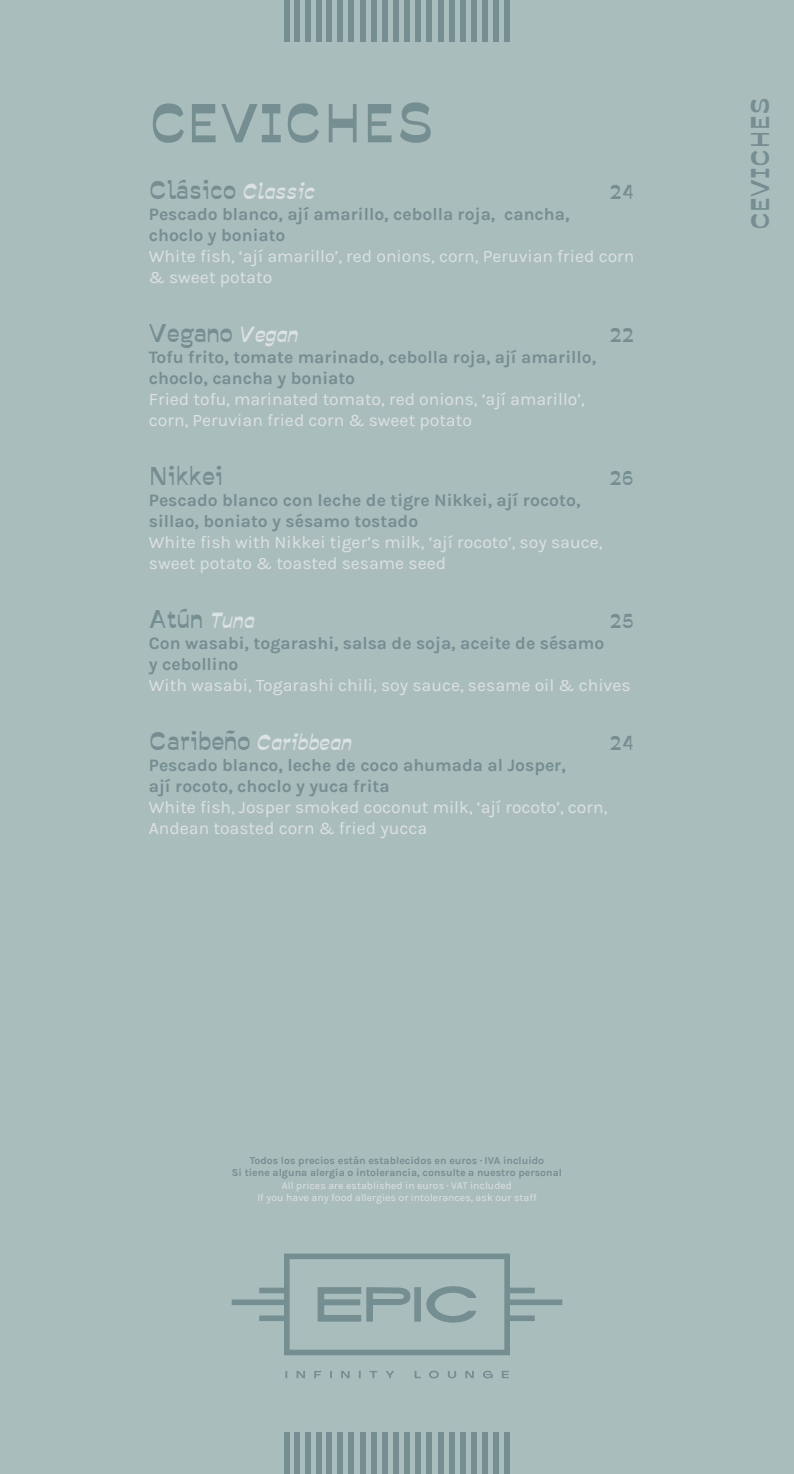
<style>
.page{position:relative;width:794px;height:1474px;background:#fff}
.page>*{position:absolute;margin:0;border:0;box-sizing:border-box;transform-origin:0 0}
.t1{font:52.5px "Savate";color:#758e91}
.t2{font:24.5px "Savate";color:#758e91}
.t3{font:21px "Savate Italique";color:#dce1e2}
.t4{font:19.25px "Savate";color:#758e91}
.t5{font:17.5px/21px "Karla";color:#dce1e2}
.t6{font:700 17.5px/21px "Karla";color:#758e91}
.t7{font:700 10.5px/12.6px "Karla";color:#758e91;text-align:center}
.s1{font-family:"Savate Italique";font-size:21px;color:#dce1e2}
.s2{font-family:"Savate";font-size:24.5px;color:#758e91}
.s3{font-family:"Kefa"}
.s4{font-weight:400;color:#dce1e2}
.s5{font-family:"Kefa";font-weight:400;color:#dce1e2}
</style>
<div class="page">
<div style="left:0;top:0;width:794px;height:1473px;background:#aabdbd"></div>
<svg style="left:232px;top:1253px;width:330px;height:125px"></svg>
<div style="left:504px;top:1431px;width:6px;height:42px;background:#758e91"></div>
<div style="left:493px;top:1431px;width:6px;height:42px;background:#758e91"></div>
<div style="left:482px;top:1431px;width:6px;height:42px;background:#758e91"></div>
<div style="left:471px;top:1431px;width:6px;height:42px;background:#758e91"></div>
<div style="left:460px;top:1431px;width:5px;height:42px;background:#758e91"></div>
<div style="left:449px;top:1431px;width:5px;height:42px;background:#758e91"></div>
<div style="left:382px;top:1431px;width:5px;height:42px;background:#758e91"></div>
<div style="left:438px;top:1431px;width:5px;height:42px;background:#758e91"></div>
<div style="left:371px;top:1431px;width:5px;height:42px;background:#758e91"></div>
<div style="left:426px;top:1431px;width:6px;height:42px;background:#758e91"></div>
<div style="left:360px;top:1431px;width:5px;height:42px;background:#758e91"></div>
<div style="left:415px;top:1431px;width:6px;height:42px;background:#758e91"></div>
<div style="left:348px;top:1431px;width:6px;height:42px;background:#758e91"></div>
<div style="left:316px;top:1431px;width:6px;height:42px;background:#758e91"></div>
<div style="left:404px;top:1431px;width:6px;height:42px;background:#758e91"></div>
<div style="left:337px;top:1431px;width:6px;height:42px;background:#758e91"></div>
<div style="left:305px;top:1431px;width:6px;height:42px;background:#758e91"></div>
<div style="left:393px;top:1431px;width:6px;height:42px;background:#758e91"></div>
<div style="left:326px;top:1431px;width:6px;height:42px;background:#758e91"></div>
<div style="left:294px;top:1431px;width:5px;height:42px;background:#758e91"></div>
<div style="left:284px;top:1431px;width:5px;height:42px;background:#758e91"></div>
<div style="left:504px;top:0;width:6px;height:42px;background:#758e91"></div>
<div style="left:493px;top:0;width:6px;height:42px;background:#758e91"></div>
<div style="left:482px;top:0;width:6px;height:42px;background:#758e91"></div>
<div style="left:471px;top:0;width:6px;height:42px;background:#758e91"></div>
<div style="left:460px;top:0;width:5px;height:42px;background:#758e91"></div>
<div style="left:449px;top:0;width:5px;height:42px;background:#758e91"></div>
<div style="left:382px;top:0;width:5px;height:42px;background:#758e91"></div>
<div style="left:438px;top:0;width:5px;height:42px;background:#758e91"></div>
<div style="left:371px;top:0;width:5px;height:42px;background:#758e91"></div>
<div style="left:426px;top:0;width:6px;height:42px;background:#758e91"></div>
<div style="left:360px;top:0;width:5px;height:42px;background:#758e91"></div>
<div style="left:415px;top:0;width:6px;height:42px;background:#758e91"></div>
<div style="left:348px;top:0;width:6px;height:42px;background:#758e91"></div>
<div style="left:316px;top:0;width:6px;height:42px;background:#758e91"></div>
<div style="left:404px;top:0;width:6px;height:42px;background:#758e91"></div>
<div style="left:337px;top:0;width:6px;height:42px;background:#758e91"></div>
<div style="left:305px;top:0;width:6px;height:42px;background:#758e91"></div>
<div style="left:393px;top:0;width:6px;height:42px;background:#758e91"></div>
<div style="left:326px;top:0;width:6px;height:42px;background:#758e91"></div>
<div style="left:294px;top:0;width:5px;height:42px;background:#758e91"></div>
<div style="left:284px;top:0;width:5px;height:42px;background:#758e91"></div>
<h1 class="t1" style="left:149px;top:90px;width:287px">CEVICHES</h1>
<h2 class="t2" style="left:149px;top:175px;width:167px">Clásico <span class="s1">Classic</span></h2>
<p class="t4" style="left:609px;top:180px;width:26px">24</p>
<p class="t6" style="left:149px;top:204px;width:422px">Pescado blanco, ají amarillo, cebolla roja, cancha, choclo y boniato</p>
<p class="t5" style="left:149px;top:246px;width:487px">White fish, ‘ají amarillo’, red onions, corn, Peruvian fried corn &amp; sweet potato</p>
<h2 class="t2" style="left:149px;top:317px;width:150px">Vegano <span class="s1">Vegan</span></h2>
<p class="t4" style="left:609px;top:323px;width:26px">22</p>
<p class="t6" style="left:149px;top:347px;width:449px">Tofu frito, tomate marinado, cebolla roja, ají amarillo, choclo, cancha y boniato</p>
<p class="t5" style="left:149px;top:389px;width:437px">Fried tofu, marinated tomato, red onions, ‘ají amarillo’, corn, Peruvian fried corn &amp; sweet potato</p>
<h2 class="t2" style="left:149px;top:460px;width:76px">Nikkei</h2>
<p class="t4" style="left:609px;top:466px;width:26px">26</p>
<p class="t6" style="left:149px;top:489px;width:433px">Pescado blanco con leche de tigre Nikkei, ají rocoto, sillao, boniato y sésamo tostado</p>
<p class="t5" style="left:149px;top:532px;width:455px">White fish with Nikkei tiger’s milk, ‘ají rocoto’, soy sauce, sweet potato &amp; toasted sesame seed</p>
<h2 class="t2" style="left:149px;top:603px;width:106px">Atún <span class="s1">Tuna</span></h2>
<p class="t4" style="left:609px;top:608px;width:26px">25</p>
<p class="t6" style="left:149px;top:632px;width:457px">Con wasabi, togarashi, salsa de soja, aceite de sésamo y cebollino</p>
<p class="t5" style="left:149px;top:674px;width:483px">With wasabi, Togarashi chili, soy sauce, sesame oil &amp; chives</p>
<p class="t3" style="left:149px;top:728px;width:204px"><span class="s2">Caribeño</span> Caribbean</p>
<p class="t4" style="left:609px;top:730px;width:26px">24</p>
<p class="t6" style="left:149px;top:754px;width:419px">Pescado blanco, leche de coco ahumada al Josper, ají rocoto, choclo y yuca frita</p>
<p class="t5" style="left:149px;top:796px;width:460px">White fish, Josper smoked coconut milk, ‘ají rocoto’, corn,<br>Andean toasted corn &amp; fried yucca</p>
<h2 class="t2" style="left:745px;top:230px;width:135px;rotate:-90deg">CEVICHES</h2>
<p class="t7" style="left:232px;top:1153px;width:332px">Todos los precios están establecidos en euros <span class="s3">·</span> IVA incluido<br>Si tiene alguna alergia o intolerancia, consulte a nuestro personal <span class="s4">All prices are established in euros</span> <span class="s5">·</span> <span class="s4">VAT included<br>If you have any food allergies or intolerances, ask our staff</span></p>
</div>
